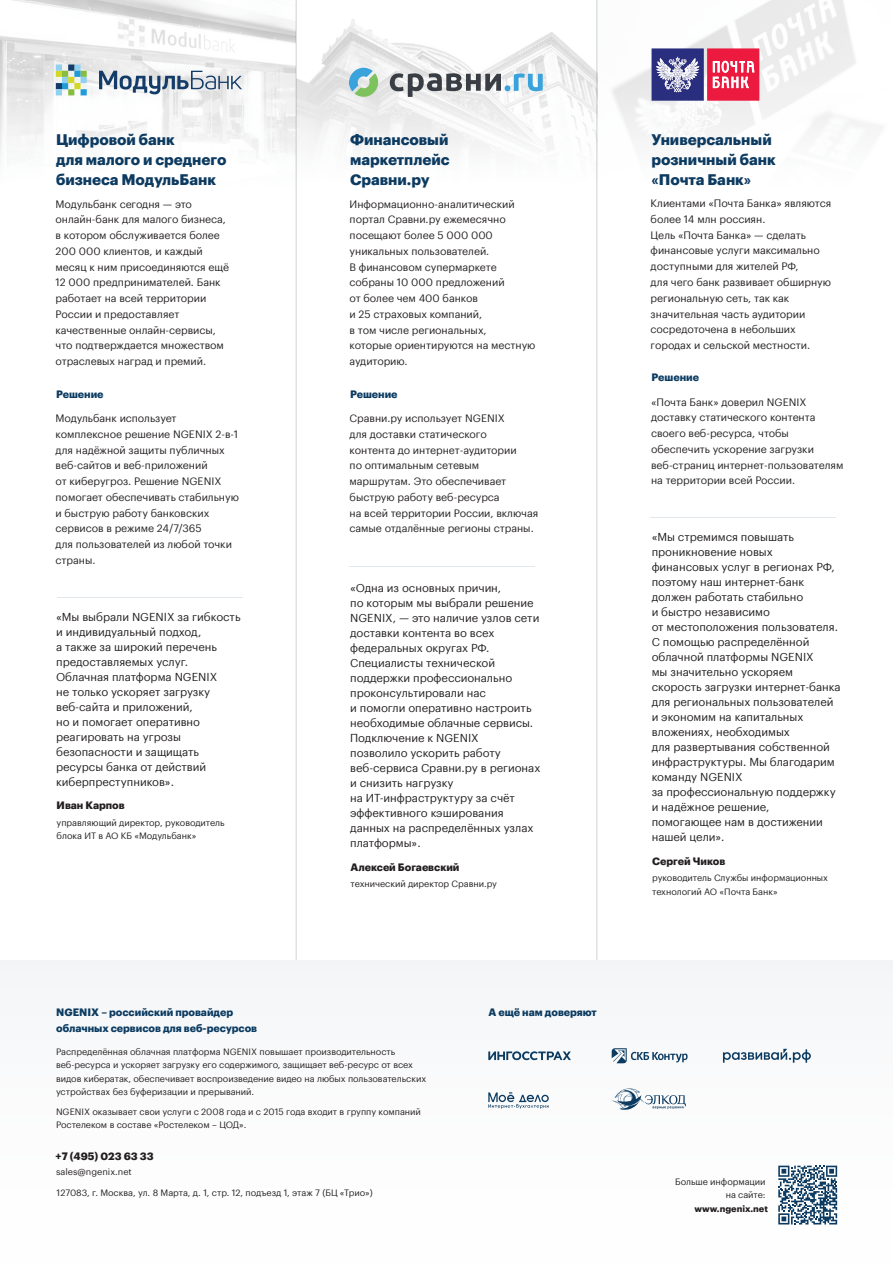
<style>
.page{position:relative;width:893px;height:1263px;background:#fff}
.page>*{position:absolute;margin:0;border:0;box-sizing:border-box;transform-origin:0 0}
.t1{font:700 15px/20.2px "Graphik LC Web";color:#0c3a60}
.t2{font:11.25px/15px "Graphik LC Web";color:#211d1e}
.t3{font:10.5px/15.8px "Graphik LC Web";color:#231f20}
.t4{font:700 10.5px/15.8px "Graphik LC Web";color:#0b3b61}
.t5{font:700 10.5px "Graphik LC Web";color:#231f20}
.t6{font:9px/13.5px "Graphik LC Web";color:#231f20}
.t7{font:9px/13.5px "Graphik LC Web";color:#211d1e}
.t8{font:700 9px "Graphik LC Web";color:#231f20}
</style>
<div class="page">
<div style="left:0;top:960px;width:893px;height:303px;background:#fbfbfc"></div>
<hr style="left:350px;top:566px;width:185px;height:1px;background:#0b3b61">
<hr style="left:57px;top:597px;width:185px;height:1px;background:#0b3b61">
<hr style="left:650px;top:517px;width:186px;height:1px;background:#0b3b61">
<hr style="left:296px;top:0;width:1px;height:960px;background:#d1d2d4">
<hr style="left:597px;top:0;width:1px;height:960px;background:#d1d2d4">
<img style="left:0;top:0;width:296px;height:192px">
<svg style="left:99px;top:71px;width:143px;height:23px"></svg>
<svg style="left:56px;top:65px;width:31px;height:30px"></svg>
<img style="left:296px;top:0;width:301px;height:187px">
<svg style="left:349px;top:68px;width:29px;height:29px"></svg>
<svg style="left:389px;top:73px;width:154px;height:24px"></svg>
<img style="left:597px;top:0;width:280px;height:193px">
<svg style="left:652px;top:48px;width:107px;height:53px"></svg>
<svg style="left:488px;top:1051px;width:83px;height:9px"></svg>
<svg style="left:723px;top:1049px;width:88px;height:14px"></svg>
<svg style="left:612px;top:1048px;width:76px;height:15px"></svg>
<svg style="left:488px;top:1092px;width:61px;height:17px"></svg>
<svg style="left:778px;top:1165px;width:59px;height:59px"></svg>
<svg style="left:612px;top:1088px;width:74px;height:22px"></svg>
<h1 class="t1" style="left:56px;top:128px;width:172px">Цифровой банк<br>для малого и среднего бизнеса МодульБанк</h1>
<p class="t3" style="left:56px;top:195px;width:175px">Модульбанк сегодня — это онлайн-банк для малого бизнеса, в котором обслуживается более<br>200 000 клиентов, и каждый месяц к ним присоединяются ещё<br>12 000 предпринимателей. Банк работает на всей территории<br>России и предоставляет качественные онлайн-сервисы, что подтверждается множеством отраслевых наград и премий.</p>
<p class="t3" style="left:350px;top:195px;width:187px">Информационно-аналитический портал Сравни.ру ежемесячно посещают более 5 000 000 уникальных пользователей.<br>В финансовом супермаркете собраны 10 000 предложений<br>от более чем 400 банков<br>и 25 страховых компаний,<br>в том числе региональных,<br>которые ориентируются на местную аудиторию.</p>
<h1 class="t1" style="left:350px;top:128px;width:101px;text-align:justify">Финансовый маркетплейс Сравни.ру</h1>
<p class="t4" style="left:56px;top:385px;width:49px">Решение</p>
<p class="t3" style="left:56px;top:410px;width:185px">Модульбанк использует комплексное решение NGENIX 2-в-1 для надёжной защиты публичных веб-сайтов и веб-приложений<br>от киберугроз. Решение NGENIX помогает обеспечивать стабильную и быструю работу банковских сервисов в режиме 24/7/365<br>для пользователей из любой точки страны.</p>
<p class="t2" style="left:56px;top:608px;width:186px">«Мы выбрали NGENIX за гибкость и индивидуальный подход,<br>а также за широкий перечень предоставляемых услуг.<br>Облачная платформа NGENIX<br>не только ускоряет загрузку веб-сайта и приложений,<br>но и помогает оперативно реагировать на угрозы безопасности и защищать ресурсы банка от действий киберпреступников».</p>
<p class="t5" style="left:57px;top:797px;width:70px">Иван Карпов</p>
<p class="t7" style="left:57px;top:815px;width:169px">управляющий директор, руководитель блока ИТ в АО КБ «Модульбанк»</p>
<p class="t4" style="left:56px;top:1003px;width:202px">NGENIX – российский провайдер облачных сервисов для веб-ресурсов</p>
<p class="t4" style="left:350px;top:385px;width:49px">Решение</p>
<p class="t3" style="left:350px;top:410px;width:190px">Сравни.ру использует NGENIX<br>для доставки статического<br>контента до интернет-аудитории<br>по оптимальным сетевым маршрутам. Это обеспечивает быструю работу веб-ресурса<br>на всей территории России, включая самые отдалённые регионы страны.</p>
<p class="t2" style="left:350px;top:580px;width:192px">«Одна из основных причин,<br>по которым мы выбрали решение<br>NGENIX, — это наличие узлов сети доставки контента во всех федеральных округах РФ.<br>Специалисты технической поддержки профессионально проконсультировали нас<br>и помогли оперативно настроить необходимые облачные сервисы.<br>Подключение к NGENIX<br>позволило ускорить работу веб-сервиса Сравни.ру в регионах и снизить нагрузку<br>на ИТ-инфраструктуру за счёт эффективного кэширования данных на распределённых узлах платформы».</p>
<p class="t5" style="left:351px;top:859px;width:110px">Алексей Богаевский</p>
<p class="t7" style="left:351px;top:877px;width:148px">технический директор Сравни.ру</p>
<p class="t4" style="left:489px;top:1003px;width:110px">А ещё нам доверяют</p>
<p class="t6" style="left:56px;top:1044px;width:372px">Распределённая облачная платформа NGENIX повышает производительность веб-ресурса и ускоряет загрузку его содержимого, защищает веб-ресурс от всех видов кибератак, обеспечивает воспроизведение видео на любых пользовательских устройствах без буферизации и прерываний.</p>
<p class="t6" style="left:56px;top:1104px;width:366px">NGENIX оказывает свои услуги с 2008 года и с 2015 года входит в группу компаний<br>Ростелеком в составе «Ростелеком – ЦОД».</p>
<h1 class="t1" style="left:652px;top:128px;width:126px">Универсальный розничный банк «Почта Банк»</h1>
<p class="t3" style="left:651px;top:195px;width:182px">Клиентами «Почта Банка» являются более 14 млн россиян.<br>Цель «Почта Банка» — сделать финансовые услуги максимально доступными для жителей РФ,<br>для чего банк развивает обширную региональную сеть, так как значительная часть аудитории сосредоточена в небольших городах и сельской местности.</p>
<p class="t4" style="left:652px;top:369px;width:49px">Решение</p>
<p class="t3" style="left:651px;top:393px;width:194px">«Почта Банк» доверил NGENIX доставку статического контента своего веб-ресурса, чтобы обеспечить ускорение загрузки веб-страниц интернет-пользователям на территории всей России.</p>
<p class="t2" style="left:652px;top:529px;width:191px">«Мы стремимся повышать проникновение новых финансовых услуг в регионах РФ, поэтому наш интернет-банк должен работать стабильно<br>и быстро независимо<br>от местоположения пользователя.<br>С помощью распределённой облачной платформы NGENIX<br>мы значительно ускоряем скорость загрузки интернет-банка для региональных пользователей и экономим на капитальных вложениях, необходимых<br>для развертывания собственной инфраструктуры. Мы благодарим команду NGENIX<br>за профессиональную поддержку и надёжное решение, помогающее нам в достижении нашей цели».</p>
<p class="t5" style="left:652px;top:852px;width:75px">Сергей Чиков</p>
<p class="t7" style="left:652px;top:870px;width:177px">руководитель Службы информационных технологий АО «Почта Банк»</p>
<p class="t5" style="left:56px;top:1148px;width:100px">+7 (495) 023 63 33</p>
<p class="t6" style="left:56px;top:1164px;width:77px">sales@ngenix.net</p>
<p class="t6" style="left:57px;top:1185px;width:318px">127083, г. Москва, ул. 8 Марта, д. 1, стр. 12, подъезд 1, этаж 7 (БЦ «Трио»)</p>
<p class="t6" style="left:675px;top:1174px;width:92px;text-align:right">Больше информации на сайте:</p>
<p class="t8" style="left:694px;top:1202px;width:75px">www.ngenix.net</p>
</div>
